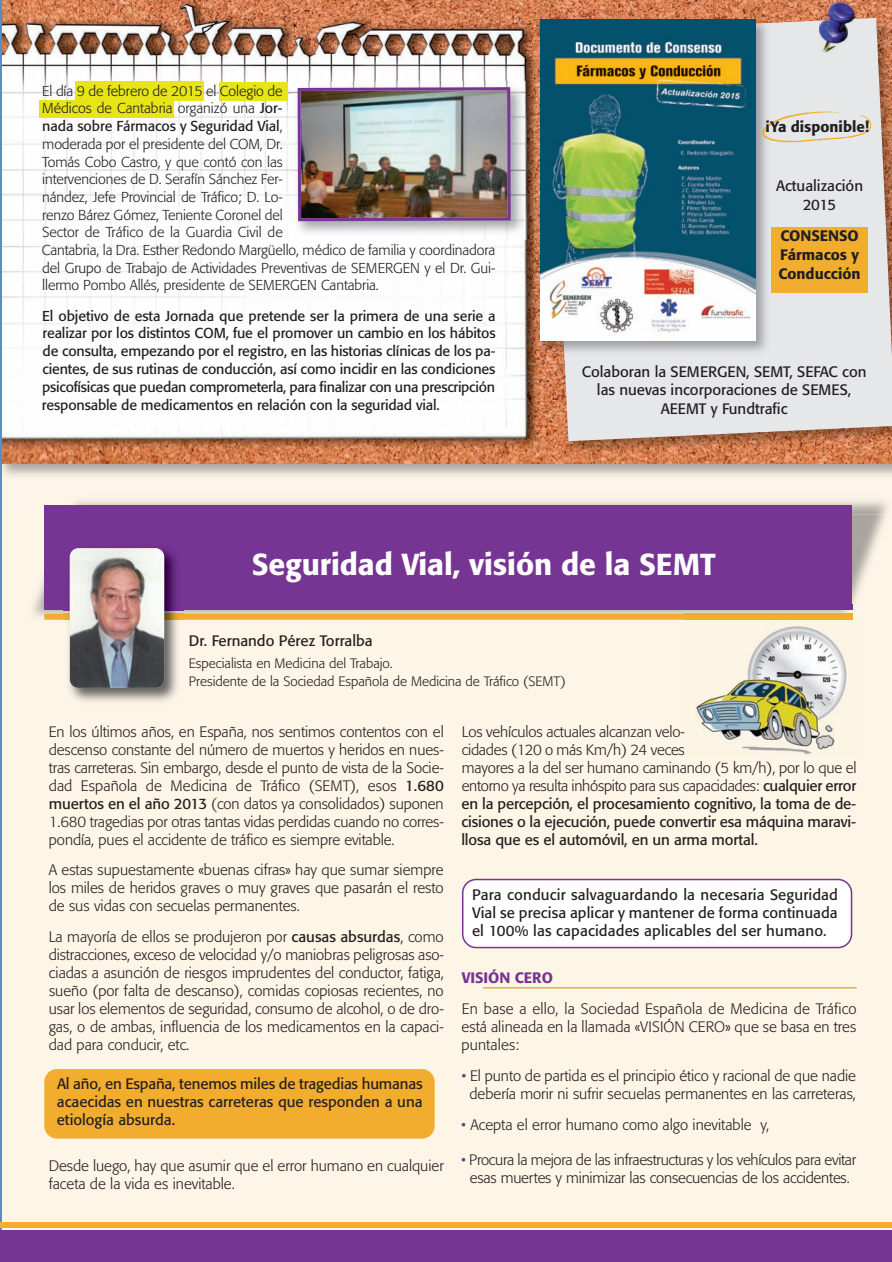
<style>
.page{position:relative;width:892px;height:1262px;background:#fff}
.page>*{position:absolute;margin:0;border:0;box-sizing:border-box;transform-origin:0 0}
.t1{font:500 30px "Formata";color:#fff}
.t2{font:300 15px/18px "Formata";color:#231f20;text-align:justify}
.t3{font:15px/18px "Formata";color:#231f20;text-align:center}
.t4{font:300 15px/18px "Formata";letter-spacing:-.02em;color:#231f20;text-align:center}
.t5{font:500 15px/18.9px "Formata";color:#231f20}
.t6{font:500 15px "Formata";color:#763593}
.t7{font:300 14.25px/17.7px "Formata";letter-spacing:-.005em;color:#231f20}
.t8{font:14.25px/17.9px "Formata";letter-spacing:-.01em;color:#231f20;text-align:justify}
.t9{font:300 13.5px/18px "Formata";color:#231f20}
.s1{font-weight:400}
.s2{font-weight:300}
.s3{color:#763593}
</style>
<div class="page">
<div style="left:0;top:418px;width:892px;height:844px;background:#fdf5e6"></div>
<img style="left:2px;top:464px;width:890px;height:42px">
<img style="left:2px;top:0;width:890px;height:464px">
<img style="left:549px;top:10px;width:343px;height:452px">
<svg style="left:549px;top:18px;width:343px;height:423px;background:#dfd7d5"></svg>
<img style="left:533px;top:12px;width:242px;height:348px">
<img style="left:549px;top:23px;width:226px;height:337px">
<img style="left:540px;top:19px;width:215px;height:322px">
<img style="left:819px;top:2px;width:35px;height:10px">
<img style="left:819px;top:12px;width:35px;height:7px">
<img style="left:819px;top:19px;width:35px;height:33px">
<div style="left:771px;top:227px;width:97px;height:66px;background:#f2ad2e"></div>
<div style="left:219px;top:82px;width:69px;height:18px;background:#e7e515"></div>
<svg style="left:762px;top:111px;width:110px;height:32px;background:#e5e1d8"></svg>
<hr style="left:0;top:0;width:2px;height:1262px;background:#5090cc">
<img style="left:33px;top:515px;width:853px;height:102px">
<img style="left:60px;top:492px;width:832px;height:23px">
<div style="left:44px;top:506px;width:808px;height:104px;background:#763593"></div>
<div style="left:75px;top:81px;width:129px;height:20px;background:#e7e515"></div>
<div style="left:39px;top:101px;width:134px;height:17px;background:#e7e515"></div>
<div style="left:2px;top:1231px;width:890px;height:31px;background:#763593"></div>
<div style="left:2px;top:1222px;width:890px;height:5px;background:#f2ad2e"></div>
<hr style="left:0;top:1231px;width:2px;height:31px;background:#763593">
<hr style="left:483px;top:987px;width:374px;height:1px;background:#f2ad2e">
<div style="left:44px;top:614px;width:808px;height:6px;background:#f2ad2e"></div>
<img style="left:63px;top:549px;width:121px;height:153px">
<img style="left:70px;top:548px;width:94px;height:140px">
<div style="left:44px;top:1069px;width:391px;height:70px;background:#f2ad2e;border-radius:13px"></div>
<svg style="left:462px;top:879px;width:390px;height:69px;background:#f8f5f9"></svg>
<img style="left:696px;top:626px;width:151px;height:129px">
<img style="left:685px;top:604px;width:173px;height:16px">
<img style="left:685px;top:604px;width:167px;height:6px">
<img style="left:685px;top:614px;width:167px;height:6px">
<img style="left:291px;top:81px;width:239px;height:160px">
<img style="left:296px;top:86px;width:216px;height:137px">
<p class="t7" style="left:42px;top:83px;width:455px">El día 9 de febrero de 2015 el Colegio de<br>Médicos de Cantabria organizó una <span class="s1">Jor-<br>nada sobre Fármacos y Seguridad Vial</span>,<br>moderada por el presidente del COM, Dr.<br>Tomás Cobo Castro, y que contó con las<br>intervenciones de D. Serafín Sánchez Fer-<br>nández, Jefe Provincial de Tráfico; D. Lo-<br>renzo Bárez Gómez, Teniente Coronel del<br>Sector de Tráfico de la Guardia Civil de<br>Cantabria, la Dra. Esther Redondo Margüello, médico de familia y coordinadora del Grupo de Trabajo de Actividades Preventivas de SEMERGEN y el Dr. Gui&shy;llermo Pombo Allés, presidente de SEMERGEN Cantabria.</p>
<p class="t8" style="left:42px;top:308px;width:455px">El objetivo de esta Jornada que pretende ser la primera de una serie a realizar por los distintos COM, fue el promover un cambio en los hábitos de consulta, empezando por el registro, en las historias clínicas de los pa&shy;cientes, de sus rutinas de conducción, así como incidir en las condiciones psicofísicas que puedan comprometerla, para finalizar con una prescripción responsable de medicamentos en relación con la seguridad vial.</p>
<p class="t5" style="left:766px;top:119px;width:105px">¡Ya disponible!</p>
<p class="t3" style="left:776px;top:178px;width:89px;line-height:18.9px">Actualización<br>2015</p>
<p class="t5" style="left:778px;top:228px;width:84px">CONSENSO<br>Fármacos y<br>Conducción</p>
<p class="t3" style="left:582px;top:363px;width:286px;line-height:18.9px">Colaboran la SEMERGEN, SEMT, SEFAC con las nuevas incorporaciones de SEMES,<br>AEEMT y Fundtrafic</p>
<h1 class="t1" style="left:252px;top:552px;width:466px">Seguridad Vial, visión de la SEMT</h1>
<p class="t3" style="left:189px;top:633px;width:185px">Dr. Fernando Pérez Torralba</p>
<p class="t9" style="left:189px;top:656px;width:378px">Especialista en Medicina del Trabajo.<br>Presidente de la Sociedad Española de Medicina de Tráfico (SEMT)</p>
<p class="t2" style="left:49px;top:723px;width:397px">En los últimos años, en España, nos sentimos contentos con el descenso constante del número de muertos y heridos en nues&shy;tras carreteras. Sin embargo, desde el punto de vista de la Socie&shy;dad Española de Medicina de Tráfico (SEMT), esos <span class="s1">1.680 muertos en el año 2013</span> (con datos ya consolidados) suponen 1.680 tragedias por otras tantas vidas perdidas cuando no corres&shy;pondía, pues el accidente de tráfico es siempre evitable.</p>
<p class="t2" style="left:49px;top:862px;width:396px">A estas supuestamente «buenas cifras» hay que sumar siempre los miles de heridos graves o muy graves que pasarán el resto de sus vidas con secuelas permanentes.</p>
<p class="t2" style="left:49px;top:929px;width:397px">La mayoría de ellos se produjeron por <span class="s1">causas absurdas</span>, como distracciones, exceso de velocidad y/o maniobras peligrosas aso&shy;ciadas a asunción de riesgos imprudentes del conductor, fatiga, sueño (por falta de descanso), comidas copiosas recientes, no usar los elementos de seguridad, consumo de alcohol, o de dro&shy;gas, o de ambas, influencia de los medicamentos en la capaci&shy;dad para conducir, etc.</p>
<p class="t3" style="left:57px;top:1076px;width:367px;text-align:justify">Al año, en España, tenemos miles de tragedias humanas acaecidas en nuestras carreteras que responden a una etiología absurda.</p>
<p class="t2" style="left:49px;top:1158px;width:396px">Desde luego, hay que asumir que el error humano en cualquier faceta de la vida es inevitable.</p>
<p class="t3" style="left:461px;top:724px;width:397px;text-align:left"><span class="s2">Los vehículos actuales alcanzan velo-<br>cidades (120 o más Km/h) 24 veces<br>mayores a la del ser humano caminando (5 km/h), por lo que el entorno ya resulta inhóspito para sus capacidades:</span> cualquier error en la percepción, el procesamiento cognitivo, la toma de de&shy;cisiones o la ejecución, puede convertir esa máquina maravi&shy;llosa que es el automóvil, en un arma mortal.</p>
<p class="t3" style="left:472px;top:887px;width:367px;text-align:justify">Para conducir salvaguardando la necesaria Seguridad Vial se precisa aplicar y mantener de forma continuada el 100% las capacidades aplicables del ser humano.</p>
<p class="t6" style="left:462px;top:972px;width:93px">VISIÓN CERO</p>
<p class="t2" style="left:461px;top:1001px;width:397px">En base a ello, la Sociedad Española de Medicina de Tráfico está alineada en la llamada «VISIÓN CERO» que se basa en tres puntales:</p>
<p class="t2" style="left:461px;top:1068px;width:396px;text-align:center"><span class="s3">•</span> El punto de partida es el principio ético y racional de que nadie debería morir ni sufrir secuelas permanentes en las carreteras,</p>
<p class="t2" style="left:461px;top:1116px;width:310px"><span class="s3">•</span> Acepta el error humano como algo inevitable y,</p>
<p class="t4" style="left:461px;top:1151px;width:397px"><span class="s3">•</span> Procura la mejora de las infraestructuras y los vehículos para evitar esas muertes y minimizar las consecuencias de los accidentes.</p>
</div>
